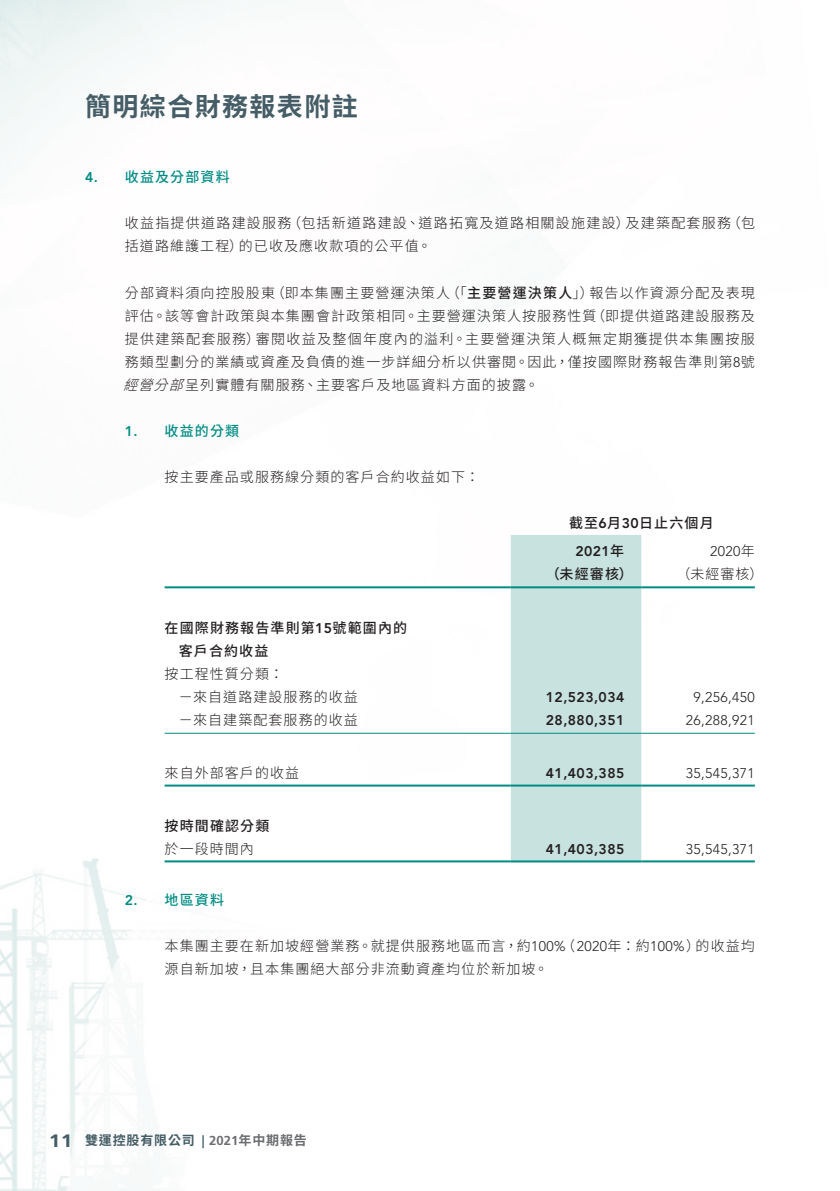
<style>
.page{position:relative;width:840px;height:1191px;background:#fff}
.page>*{position:absolute;margin:0;border:0;box-sizing:border-box;transform-origin:0 0}
.t1{font:700 26px "Source Han Sans TC";letter-spacing:.055em;color:#455d66}
.t2{font:700 18px "Frutiger LT Std";color:#455d66;scale:1.17 1}
.Notes{font:300 14px/23px "Source Han Sans TC";letter-spacing:.075em;color:#231f20}
.Notes-2{font:500 14px/23px "Source Han Sans TC";letter-spacing:.08em;color:#231f20}
.Notes-3{font:300 14px "Avenir LT Std";letter-spacing:.025em;color:#231f20}
.Notes-4{font:800 14px "Avenir LT Std";letter-spacing:.03em;color:#231f20}
.Notes_HD2{font:500 14px "Source Han Sans TC";letter-spacing:.08em;color:#008c84}
.Notes_HD1{font:500 14px "Source Han Sans TC";letter-spacing:.08em;color:#008c84}
.Notes-5{font:italic 300 14px "Source Han Sans TC";color:#231f20}
.Notes_HD2-2{font:800 14px "Avenir LT Std";color:#008c84}
.Notes_HD1-2{font:800 14px "Avenir LT Std";color:#008c84}
.t3{font:700 13px "Source Han Sans TC";letter-spacing:.065em;color:#6c6d70}
.t4{font:700 13px "Source Han Sans TC";letter-spacing:.065em;color:#455d66}
.s1{font-weight:300}
.s2{font-family:"Avenir LT Std"}
.s3{font-family:"Avenir LT Std";font-weight:800}
.s4{font-family:"Source Han Sans TC"}
.s5{font-family:"Source Han Sans TC";font-weight:500}
.s6{font-family:"Frutiger LT Std";color:#455d66}
.s7{font-family:"Frutiger LT Std"}
</style>
<div class="page">
<img style="left:0;top:0;width:755px;height:1191px">
<div style="left:510px;top:535px;width:131px;height:325px;background:#c8e2df"></div>
<hr style="left:164px;top:586px;width:346px;height:2px;background:#008c84">
<hr style="left:510px;top:586px;width:131px;height:2px;background:#008c84">
<hr style="left:641px;top:586px;width:113px;height:2px;background:#008c84">
<hr style="left:164px;top:732px;width:346px;height:1px;background:#008c84">
<hr style="left:510px;top:732px;width:131px;height:1px;background:#008c84">
<hr style="left:641px;top:732px;width:113px;height:1px;background:#008c84">
<hr style="left:164px;top:784px;width:346px;height:2px;background:#008c84">
<hr style="left:510px;top:784px;width:131px;height:2px;background:#008c84">
<hr style="left:641px;top:784px;width:113px;height:2px;background:#008c84">
<hr style="left:164px;top:860px;width:346px;height:2px;background:#008c84">
<hr style="left:510px;top:860px;width:131px;height:2px;background:#008c84">
<hr style="left:641px;top:860px;width:113px;height:2px;background:#008c84">
<h1 class="t1" style="left:85px;top:92px;width:274px">簡明綜合財務報表附註</h1>
<p class="Notes_HD1-2" style="left:85px;top:169px;width:14px">4.</p>
<p class="Notes_HD1" style="left:125px;top:169px;width:106px">收益及分部資料</p>
<p class="Notes" style="left:287px;top:212px;width:344px">（包括新道路建設、道路拓寬及道路相關設施建設）</p>
<p class="Notes" style="left:726px;top:212px;width:30px">（包</p>
<p class="Notes" style="left:625px;top:212px;width:107px">及建築配套服務</p>
<p class="Notes" style="left:239px;top:212px;width:194px;text-indent:-114px">收益指提供道路建設服務<br>的已收及應收款項的公平值。</p>
<p class="Notes" style="left:125px;top:235px;width:120px">括道路維護工程）</p>
<p class="Notes" style="left:270px;top:281px;width:181px">（即本集團主要營運決策人</p>
<p class="Notes-2" style="left:445px;top:281px;width:149px"><span class="s1">（「</span>主要營運決策人<span class="s1">」）</span></p>
<p class="Notes" style="left:125px;top:281px;width:152px">分部資料須向控股股東</p>
<p class="Notes" style="left:589px;top:281px;width:167px">報告以作資源分配及表現</p>
<p class="Notes" style="left:591px;top:304px;width:165px">（即提供道路建設服務及</p>
<p class="Notes" style="left:256px;top:304px;width:500px;text-indent:-131px">評估。該等會計政策與本集團會計政策相同。主要營運決策人按服務性質<br>審閱收益及整個年度內的溢利。主要營運決策人概無定期獲提供本集團按服</p>
<p class="Notes" style="left:125px;top:327px;width:137px">提供建築配套服務）</p>
<p class="Notes" style="left:125px;top:350px;width:631px">務類型劃分的業績或資產及負債的進一步詳細分析以供審閱。因此，僅按國際財務報告準則第號<span class="s2">8</span></p>
<p class="Notes" style="left:185px;top:373px;width:355px">呈列實體有關服務、主要客戶及地區資料方面的披露。</p>
<p class="Notes-5" style="left:123px;top:376px;width:71px">經營分部</p>
<p class="Notes_HD2" style="left:164px;top:422px;width:76px">收益的分類</p>
<p class="Notes_HD2-2" style="left:125px;top:422px;width:14px">1.</p>
<p class="Notes_HD2-2" style="left:125px;top:892px;width:14px">2.</p>
<p class="Notes" style="left:164px;top:465px;width:316px">按主要產品或服務線分類的客戶合約收益如下：</p>
<p class="Notes-2" style="left:179px;top:616px;width:230px;text-indent:-14px">在國際財務報告準則第<span class="s3">15</span>號範圍內的客戶合約收益</p>
<p class="Notes" style="left:164px;top:662px;width:120px">按工程性質分類：</p>
<p class="Notes" style="left:179px;top:685px;width:181px">－來自道路建設服務的收益</p>
<p class="Notes" style="left:179px;top:708px;width:181px">－來自建築配套服務的收益</p>
<p class="Notes" style="left:164px;top:761px;width:136px">來自外部客戶的收益</p>
<p class="Notes-2" style="left:164px;top:814px;width:106px">按時間確認分類</p>
<p class="Notes" style="left:164px;top:837px;width:91px">於一段時間內</p>
<p class="Notes_HD2" style="left:164px;top:892px;width:61px">地區資料</p>
<p class="Notes-2" style="left:568px;top:511px;width:146px">截至<span class="s3">6</span>月<span class="s3">30</span>日止六個月</p>
<p class="Notes-3" style="left:709px;top:543px;width:46px">2020<span class="s4">年</span></p>
<p class="Notes-4" style="left:575px;top:543px;width:50px">2021<span class="s5">年</span></p>
<p class="Notes-2" style="left:545px;top:563px;width:89px">（未經審核）</p>
<p class="Notes" style="left:676px;top:563px;width:88px">（未經審核(</p>
<p class="Notes-4" style="left:545px;top:688px;width:80px">12,523,034</p>
<p class="Notes-3" style="left:693px;top:688px;width:63px">9,256,450</p>
<p class="Notes-4" style="left:545px;top:711px;width:80px">28,880,351</p>
<p class="Notes-3" style="left:685px;top:711px;width:70px">26,288,921</p>
<p class="Notes-4" style="left:545px;top:765px;width:80px">41,403,385</p>
<p class="Notes-3" style="left:685px;top:765px;width:70px">35,545,371</p>
<p class="Notes-4" style="left:545px;top:840px;width:80px">41,403,385</p>
<p class="Notes-3" style="left:685px;top:841px;width:70px">35,545,371</p>
<p class="Notes-3" style="left:560px;top:938px;width:140px"><span class="s4">（</span>2020<span class="s4">年：約</span>100%<span class="s4">）</span></p>
<p class="Notes" style="left:695px;top:934px;width:61px">的收益均</p>
<p class="Notes" style="left:164px;top:934px;width:402px">本集團主要在新加坡經營業務。就提供服務地區而言，約<span class="s2">100%</span>源自新加坡，且本集團絕大部分非流動資產均位於新加坡。</p>
<p class="t2" style="left:49px;top:1129px;width:22px">11</p>
<p class="t4" style="left:85px;top:1132px;width:111px">雙運控股有限公司</p>
<p class="t3" style="left:202px;top:1132px;width:107px"><span class="s6">|</span> <span class="s7">2021</span>年中期報告</p>
</div>
